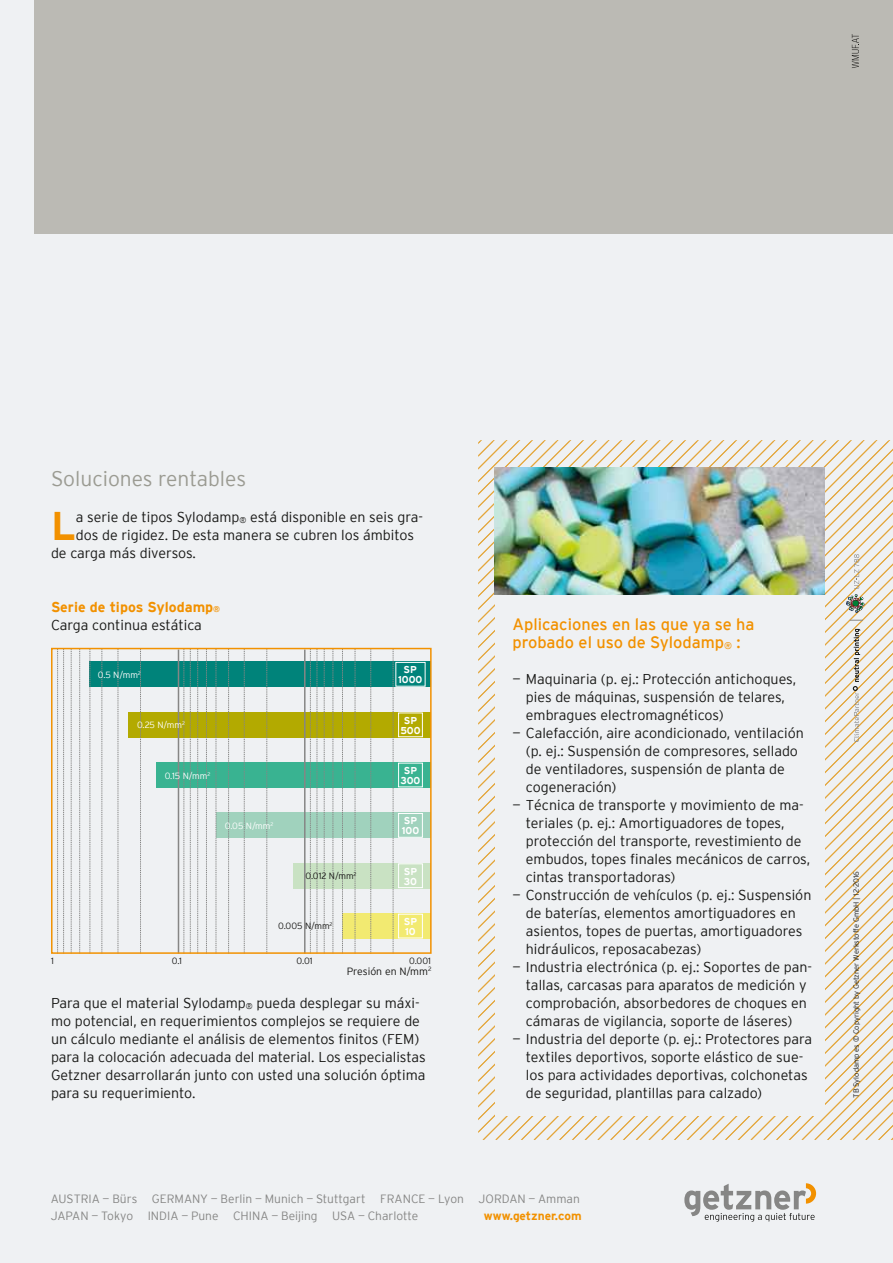
<style>
.page{position:relative;width:893px;height:1263px;background:#eff1f3}
.page>*{position:absolute;margin:0;border:0;box-sizing:border-box;transform-origin:0 0}
.t1{font:700 39.9px "Interstate";color:#f29100}
.t2{font:300 21px "Interstate";color:#9b9b92}
.t3{font:16.5px/18px "Interstate";color:#f29100}
.t4{font:300 14.25px/18px "Interstate";color:#171715}
.t5{font:300 12px/17.4px "Interstate";color:#868685}
.t6{font:700 12px "Interstate";color:#f29100}
.t7{font:300 10.5px "Interstate";color:#171715}
.t8{font:700 9.9px/9.9px "Interstate";color:#fff}
.t9{font:300 9px "Interstate";color:#fff}
.t10{font:300 9px "Interstate";color:#171715}
.t11{font:300 7.5px "Interstate";color:#171715}
.s1{font-size:8.25px}
.s2{font-weight:700;color:#f29100}
.s3{font-weight:700;font-size:8.25px;color:#f29100}
.s4{font-size:9.6px}
</style>
<div class="page">
<div style="left:34px;top:0;width:859px;height:234px;background:#bbbab4"></div>
<div style="left:343px;top:913px;width:88px;height:26px;background:#f2ea71"></div>
<div style="left:293px;top:863px;width:138px;height:25px;background:#c9e2c3"></div>
<div style="left:216px;top:813px;width:215px;height:25px;background:#a0d2bd"></div>
<div style="left:156px;top:762px;width:275px;height:26px;background:#39b391"></div>
<div style="left:128px;top:712px;width:303px;height:26px;background:#b3aa00"></div>
<div style="left:89px;top:661px;width:342px;height:26px;background:#00837a"></div>
<div style="left:398px;top:864px;width:25px;height:24px;border:1px solid #fff"></div>
<div style="left:398px;top:713px;width:25px;height:24px;border:1px solid #fff"></div>
<div style="left:398px;top:813px;width:25px;height:24px;border:1px solid #fff"></div>
<div style="left:398px;top:763px;width:25px;height:24px;border:1px solid #fff"></div>
<hr style="left:178px;top:649px;width:1px;height:304px;background:#868685">
<hr style="left:304px;top:649px;width:2px;height:304px;background:#868685">
<svg style="left:393px;top:651px;width:1px;height:300px"></svg>
<svg style="left:370px;top:651px;width:1px;height:300px"></svg>
<svg style="left:355px;top:651px;width:1px;height:300px"></svg>
<svg style="left:342px;top:651px;width:1px;height:300px"></svg>
<svg style="left:333px;top:651px;width:1px;height:300px"></svg>
<svg style="left:324px;top:651px;width:1px;height:300px"></svg>
<svg style="left:317px;top:651px;width:1px;height:300px"></svg>
<svg style="left:310px;top:651px;width:1px;height:300px"></svg>
<svg style="left:267px;top:651px;width:1px;height:299px"></svg>
<svg style="left:244px;top:651px;width:1px;height:300px"></svg>
<svg style="left:228px;top:651px;width:1px;height:300px"></svg>
<svg style="left:216px;top:651px;width:1px;height:300px"></svg>
<svg style="left:206px;top:651px;width:1px;height:300px"></svg>
<svg style="left:197px;top:651px;width:1px;height:300px"></svg>
<svg style="left:184px;top:651px;width:7px;height:300px"></svg>
<svg style="left:140px;top:651px;width:1px;height:300px"></svg>
<svg style="left:118px;top:651px;width:1px;height:300px"></svg>
<svg style="left:102px;top:651px;width:1px;height:300px"></svg>
<svg style="left:90px;top:651px;width:1px;height:300px"></svg>
<svg style="left:79px;top:651px;width:1px;height:300px"></svg>
<svg style="left:71px;top:651px;width:1px;height:300px"></svg>
<svg style="left:57px;top:651px;width:7px;height:300px"></svg>
<div style="left:398px;top:914px;width:25px;height:24px;border:1px solid #fff"></div>
<div style="left:51px;top:648px;width:381px;height:306px;border:2px solid #f29100"></div>
<svg style="left:478px;top:441px;width:415px;height:699px"></svg>
<svg style="left:852px;top:34px;width:7px;height:34px"></svg>
<svg style="left:684px;top:1183px;width:132px;height:39px"></svg>
<h2 class="t2" style="left:51px;top:469px;width:197px">Soluciones rentables</h2>
<h1 class="t1" style="left:51px;top:510px;width:26px">L</h1>
<p class="t4" style="left:76px;top:508px;width:349px">a serie de tipos Sylodamp<span class="s1">®</span> está disponible en seis gra-</p>
<p class="t4" style="left:76px;top:526px;width:340px">dos de rigidez. De esta manera se cubren los ámbitos</p>
<p class="t4" style="left:51px;top:544px;width:147px">de carga más diversos.</p>
<p class="t4" style="left:51px;top:598px;width:171px"><span class="s2">Serie de tipos Sylodamp</span><span class="s3">®<br></span>Carga continua estática</p>
<p class="t9" style="left:98px;top:671px;width:45px">0.5 N/mm<sup>2</sup></p>
<p class="t8" style="left:398px;top:665px;width:26px;text-align:center">SP<br>1000</p>
<p class="t9" style="left:137px;top:721px;width:50px">0.25 N/mm<sup>2</sup></p>
<p class="t8" style="left:400px;top:716px;width:22px;text-align:center">SP<br>500</p>
<p class="t9" style="left:165px;top:771px;width:47px">0.15 N/mm<sup>2</sup></p>
<p class="t8" style="left:400px;top:766px;width:21px;text-align:center">SP<br>300</p>
<p class="t9" style="left:225px;top:822px;width:50px">0.05 N/mm<sup>2</sup></p>
<p class="t8" style="left:402px;top:817px;width:19px">SP<br>100</p>
<p class="t10" style="left:305px;top:872px;width:53px">0.012 N/mm<sup>2</sup></p>
<p class="t8" style="left:404px;top:867px;width:15px">SP<br>30</p>
<p class="t10" style="left:278px;top:922px;width:56px">0.005 N/mm<sup>2</sup></p>
<p class="t8" style="left:404px;top:917px;width:15px">SP<br>10</p>
<p class="t10" style="left:51px;top:957px;width:4px">1</p>
<p class="t10" style="left:172px;top:957px;width:12px">0.1</p>
<p class="t10" style="left:296px;top:957px;width:18px">0.01</p>
<p class="t10" style="left:409px;top:957px;width:23px">0.001</p>
<p class="t7" style="left:347px;top:966px;width:86px">Presión en N/mm<sup>2</sup></p>
<p class="t4" style="left:51px;top:994px;width:376px">Para que el material Sylodamp<span class="s1">®</span> pueda desplegar su máxi&shy;mo potencial, en requerimientos complejos se requiere de un-cálculo-mediante-el-análisis-de-elementos-initos-(FEM)- para la colocación adecuada del material. Los especialistas Getzner desarrollarán junto con usted una solución óptima para su requerimiento.</p>
<p class="t3" style="left:512px;top:616px;width:244px">Aplicaciones en las que ya se ha probado el uso de Sylodamp<span class="s4">®</span> :</p>
<p class="t4" style="left:526px;top:670px;width:272px;text-indent:-14px">— Maquinaria (p. ej.: Protección antichoques, pies de máquinas, suspensión de telares, embragues electromagnéticos)</p>
<p class="t4" style="left:526px;top:724px;width:279px;text-indent:-14px">— Calefacción, aire acondicionado, ventilación (p. ej.: Suspensión de compresores, sellado de ventiladores, suspensión de planta de cogeneración)</p>
<p class="t4" style="left:526px;top:796px;width:289px;text-indent:-14px">— Técnica de transporte y movimiento de ma&shy;teriales (p. ej.: Amortiguadores de topes, protección del transporte, revestimiento de embudos,-topes-inales-mecánicos-de-carros,- cintas transportadoras)</p>
<p class="t4" style="left:526px;top:886px;width:287px;text-indent:-14px">— Construcción de vehículos (p. ej.: Suspensión de baterías, elementos amortiguadores en asientos, topes de puertas, amortiguadores hidráulicos, reposacabezas)</p>
<p class="t4" style="left:512px;top:958px;width:301px;text-align:center">— Industria electrónica (p. ej.: Soportes de pan&shy;tallas, carcasas para aparatos de medición y comprobación, absorbedores de choques en cámaras de vigilancia, soporte de láseres)</p>
<p class="t4" style="left:526px;top:1030px;width:288px;text-indent:-14px">— Industria del deporte (p. ej.: Protectores para textiles deportivos, soporte elástico de sue&shy;los para actividades deportivas, colchonetas de seguridad, plantillas para calzado)</p>
<p class="t5" style="left:51px;top:1190px;width:531px">AUSTRIA — Bürs GERMANY — Berlin — Munich — Stuttgart FRANCE — Lyon JORDAN — Amman<br>JAPAN — Tokyo INDIA — Pune CHINA — Beijing USA — Charlotte</p>
<p class="t6" style="left:484px;top:1211px;width:99px">www.getzner.com</p>
<p class="t11" style="left:853px;top:1098px;width:228px;rotate:-90deg">TB Sylodamp es © Copyright by Getzner Werkstoffe GmbH | 12-2016</p>
</div>
